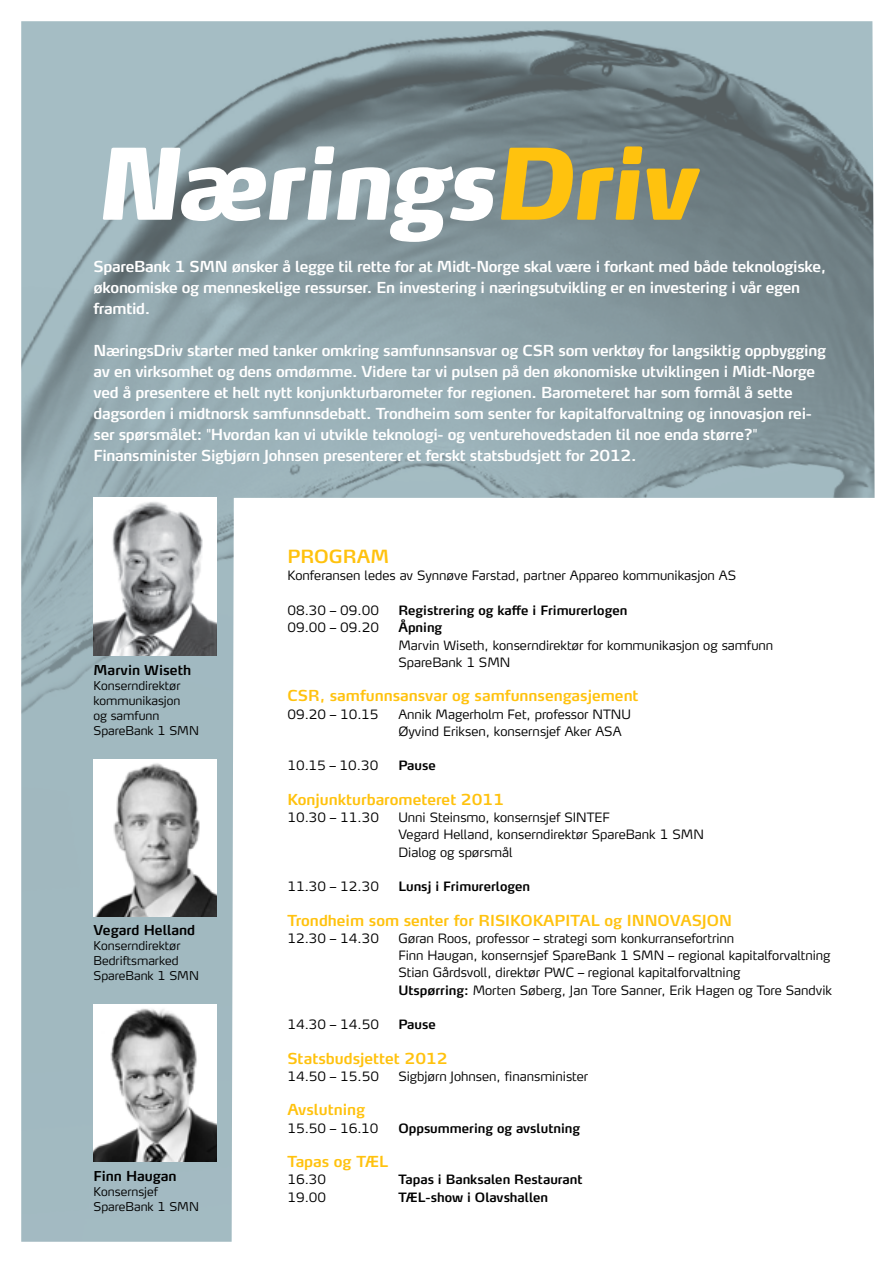
<style>
.page{position:relative;width:893px;height:1263px;background:#fff}
.page>*{position:absolute;margin:0;border:0;box-sizing:border-box;transform-origin:0 0}
.t1{font:italic 900 97.5px "Max TF";letter-spacing:-.03em;color:#fff}
.t2{font:600 18px "Max TF";color:#ffc20e}
.t3{font:600 15px/21px "Max TF";letter-spacing:-.02em;color:#fff}
.t4{font:600 15px "Max TF";color:#ffc20e}
.t5{font:600 13.5px "Max TF";color:#000}
.t6{font:300 12.75px/17.2px "Max TF";color:#000}
.t7{font:600 12.75px "Max TF";color:#000}
.t8{font:300 12px/15px "Max TF";color:#000}
.s1{color:#ffc20e}
.s2{font-weight:300}
.s3{font-weight:600}
</style>
<div class="page">
<img style="left:21px;top:21px;width:853px;height:1221px">
<img style="left:94px;top:1005px;width:123px;height:157px">
<img style="left:94px;top:498px;width:123px;height:157px">
<img style="left:94px;top:759px;width:123px;height:157px">
<h1 class="t1" style="left:94px;top:123px;width:604px">Nærings<span class="s1">Driv</span></h1>
<p class="t3" style="left:94px;top:255px;width:734px">SpareBank 1 SMN ønsker å legge til rette for at Midt-Norge skal være i forkant med både teknologiske, økonomiske og menneskelige ressurser. En investering i næringsutvikling er en investering i vår egen framtid.</p>
<p class="t3" style="left:94px;top:339px;width:734px">NæringsDriv starter med tanker omkring samfunnsansvar og CSR som verktøy for langsiktig oppbygging av en virksomhet og dens omdømme. Videre tar vi pulsen på den økonomiske utviklingen i Midt-Norge ved å presentere et helt nytt konjunkturbarometer for regionen. Barometeret har som formål å sette dagsorden i midtnorsk samfunnsdebatt. Trondheim som senter for kapitalforvaltning og innovasjon rei&shy;ser spørsmålet: <span class="s2">"</span>Hvordan kan vi utvikle teknologi- og venturehovedstaden til noe enda større?<span class="s2">" </span>Finansminister Sigbjørn Johnsen presenterer et ferskt statsbudsjett for 2012.</p>
<p class="t5" style="left:94px;top:661px;width:99px">Marvin Wiseth</p>
<p class="t8" style="left:94px;top:677px;width:107px">Konserndirektør kommunikasjon<br>og samfunn<br>SpareBank 1 SMN</p>
<p class="t5" style="left:94px;top:921px;width:103px">Vegard Helland</p>
<p class="t8" style="left:94px;top:938px;width:107px">Konserndirektør<br>Bedriftsmarked<br>SpareBank 1 SMN</p>
<p class="t5" style="left:94px;top:1167px;width:85px">Finn Haugan</p>
<p class="t8" style="left:94px;top:1183px;width:107px">Konsernsjef<br>SpareBank 1 SMN</p>
<p class="t2" style="left:287px;top:545px;width:101px">program</p>
<p class="t6" style="left:287px;top:567px;width:450px">Konferansen ledes av Synnøve Farstad, partner Appareo kommunikasjon AS</p>
<p class="t6" style="left:287px;top:601px;width:93px">08.30 – 09.00</p>
<p class="t7" style="left:398px;top:602px;width:230px">Registrering og kaffe i Frimurerlogen</p>
<p class="t6" style="left:287px;top:619px;width:93px">09.00 – 09.20</p>
<p class="t7" style="left:398px;top:619px;width:45px">Åpning</p>
<p class="t6" style="left:398px;top:636px;width:376px">Marvin Wiseth, konserndirektør for kommunikasjon og samfunn<br>SpareBank 1 SMN</p>
<p class="t4" style="left:287px;top:686px;width:353px">CSR, samfunnsansvar og samfunnsengasjement</p>
<p class="t6" style="left:287px;top:705px;width:93px">09.20 – 10.15</p>
<p class="t6" style="left:398px;top:705px;width:234px">Annik Magerholm Fet, professor NTNU<br>Øyvind Eriksen, konsernsjef Aker ASA</p>
<p class="t6" style="left:287px;top:757px;width:93px">10.15 – 10.30</p>
<p class="t7" style="left:398px;top:757px;width:39px">Pause</p>
<p class="t4" style="left:287px;top:790px;width:218px">Konjunkturbarometeret 2011</p>
<p class="t6" style="left:287px;top:808px;width:93px">10.30 – 11.30</p>
<p class="t6" style="left:398px;top:808px;width:307px">Unni Steinsmo, konsernsjef SINTEF<br>Vegard Helland, konserndirektør SpareBank 1 SMN<br>Dialog og spørsmål</p>
<p class="t6" style="left:287px;top:877px;width:93px">11.30 – 12.30</p>
<p class="t7" style="left:398px;top:878px;width:133px">Lunsj i Frimurerlogen</p>
<p class="t4" style="left:287px;top:910px;width:446px">Trondheim som senter for RISIKOKAPITAL og INNOVASJON</p>
<p class="t6" style="left:287px;top:929px;width:93px">12.30 – 14.30</p>
<p class="t6" style="left:398px;top:929px;width:435px">Gøran Roos, professor – strategi som konkurransefortrinn<br>Finn Haugan, konsernsjef SpareBank 1 SMN – regional kapitalforvaltning Stian Gårdsvoll, direktør PWC – regional kapitalforvaltning<br><span class="s3">Utspørring:</span> Morten Søberg, Jan Tore Sanner, Erik Hagen og Tore Sandvik</p>
<p class="t6" style="left:287px;top:1015px;width:93px">14.30 – 14.50</p>
<p class="t7" style="left:398px;top:1016px;width:39px">Pause</p>
<p class="t4" style="left:287px;top:1048px;width:162px">Statsbudsjettet 2012</p>
<p class="t6" style="left:287px;top:1067px;width:93px">14.50 – 15.50</p>
<p class="t6" style="left:398px;top:1067px;width:191px">Sigbjørn Johnsen, finansminister</p>
<p class="t4" style="left:287px;top:1100px;width:79px">Avslutning</p>
<p class="t6" style="left:287px;top:1119px;width:93px">15.50 – 16.10</p>
<p class="t7" style="left:398px;top:1120px;width:183px">Oppsummering og avslutning</p>
<p class="t4" style="left:287px;top:1152px;width:102px">Tapas og TÆL</p>
<p class="t6" style="left:287px;top:1171px;width:40px">16.30</p>
<p class="t7" style="left:398px;top:1171px;width:186px">Tapas i Banksalen Restaurant</p>
<p class="t6" style="left:287px;top:1188px;width:40px">19.00</p>
<p class="t7" style="left:398px;top:1189px;width:151px">TÆL-show i Olavshallen</p>
</div>
